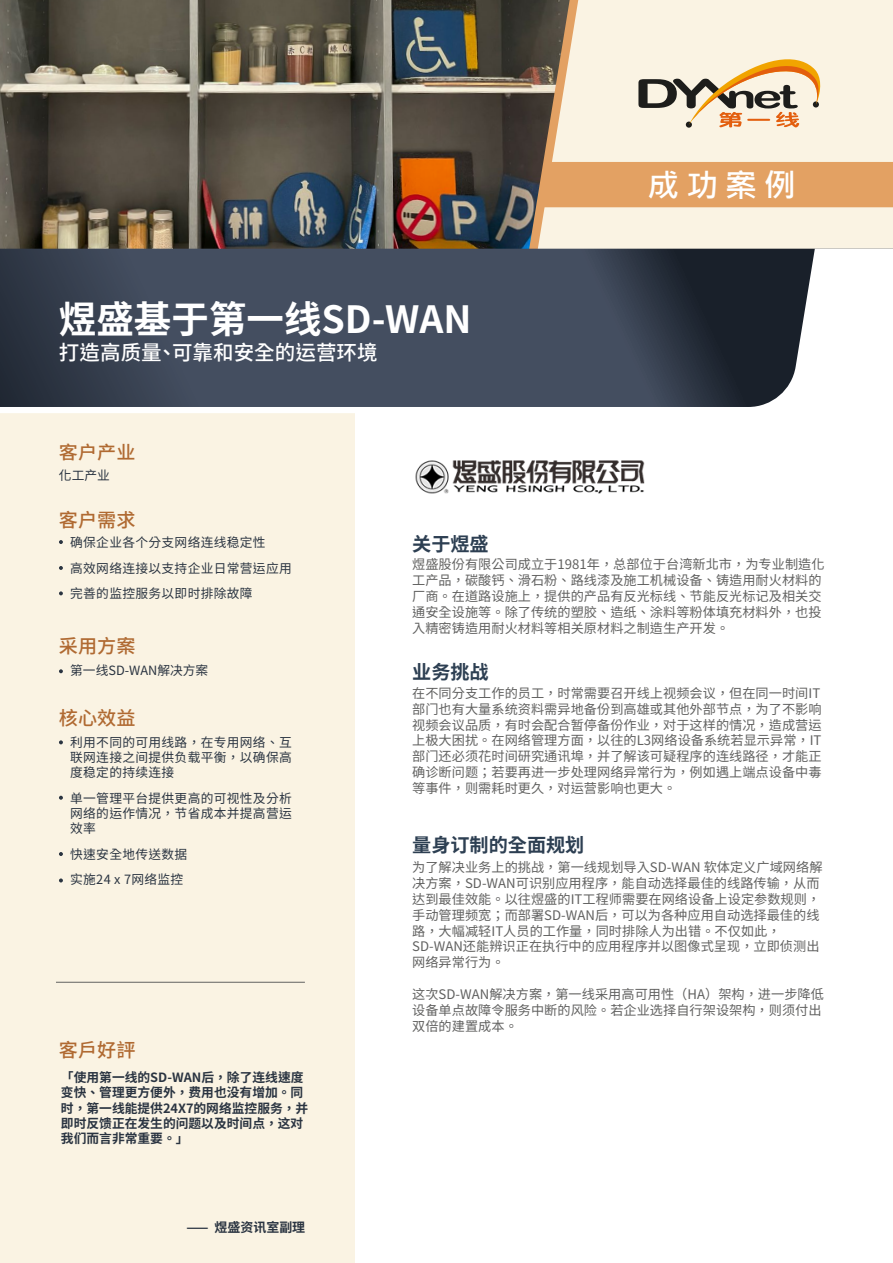
<style>
.page{position:relative;width:893px;height:1263px;background:#fff}
.page>*{position:absolute;margin:0;border:0;box-sizing:border-box;transform-origin:0 0}
.t1{font:700 37.5px "Noto Sans CJ Ktc";color:#fff}
.t2{font:700 32.4px "Microsoft Jheng Hei";color:#fff}
.t3{font:500 20.55px "Noto Sans CJ Ktc";color:#fff}
.t4{font:700 19.2px "Noto Sans CJ Ktc";color:#2d3f52}
.t5{font:500 19.2px "Noto Sans CJ Ktc";color:#b06a32}
.t6{font:500 18.3px "Noto Sans CJ Ktc";color:#b06a32;scale:1.04 1}
.t7{font:13.2px/15.8px "Noto Sans CJ Ktc";color:#616160}
.t8{font:700 12.9px "Noto Sans CJ Ktc";color:#2a3441}
.t9{font:12.75px/15.3px "Noto Sans CJ Ktc";letter-spacing:.025em;color:#2a3441}
.t10{font:700 12.75px/15.3px "Noto Sans CJ Ktc";color:#2a3441}
.t11{font:12.75px "Noto Sans CJ Ktc";color:#2a3441}
</style>
<div class="page">
<img style="left:0;top:0;width:523px;height:249px">
<div style="left:0;top:402px;width:355px;height:861px;background:#faf3e3"></div>
<svg style="left:0;top:249px;width:813px;height:164px;background:#444d5d"></svg>
<hr style="left:56px;top:982px;width:249px;height:1px;background:#616160">
<svg style="left:523px;top:0;width:370px;height:265px;background:#dbc8b1"></svg>
<svg style="left:59px;top:740px;width:4px;height:4px"></svg>
<svg style="left:59px;top:852px;width:4px;height:4px"></svg>
<svg style="left:59px;top:796px;width:4px;height:4px"></svg>
<svg style="left:59px;top:878px;width:4px;height:4px"></svg>
<svg style="left:59px;top:540px;width:4px;height:4px"></svg>
<svg style="left:59px;top:566px;width:4px;height:4px"></svg>
<svg style="left:59px;top:591px;width:4px;height:4px"></svg>
<svg style="left:59px;top:669px;width:4px;height:4px"></svg>
<img style="left:415px;top:460px;width:230px;height:34px">
<h1 class="t1" style="left:59px;top:298px;width:414px">煜盛基于第一线SD-WAN</h1>
<h3 class="t3" style="left:59px;top:341px;width:320px">打造高质量、可靠和安全的运营环境</h3>
<h3 class="t6" style="left:59px;top:442px;width:75px">客户产业</h3>
<p class="t9" style="left:59px;top:467px;width:52px">化工产业</p>
<h3 class="t5" style="left:59px;top:509px;width:78px">客户需求</h3>
<h2 class="t2" style="left:647px;top:165px;width:150px">成功案例</h2>
<p class="t9" style="left:70px;top:530px;width:223px;line-height:25.5px">确保企业各个分支网络连线稳定性<br>高效网络连接以支持企业日常营运应用完善的监控服务以即时排除故障</p>
<h3 class="t5" style="left:59px;top:635px;width:78px">采用方案</h3>
<p class="t11" style="left:70px;top:664px;width:140px">第一线SD-WAN解决方案</p>
<h3 class="t5" style="left:59px;top:707px;width:78px">核心效益</h3>
<p class="t9" style="left:70px;top:735px;width:223px;text-align:justify">利用不同的可用线路，在专用网络、互联网连接之间提供负载平衡，以确保高度稳定的持续连接</p>
<p class="t9" style="left:70px;top:791px;width:223px;text-align:justify">单一管理平台提供更高的可视性及分析网络的运作情况，节省成本并提高营运效率</p>
<p class="t9" style="left:70px;top:842px;width:119px;line-height:25.5px">快速安全地传送数据实施24 x 7网络监控</p>
<h3 class="t5" style="left:59px;top:1039px;width:78px">客戶好評</h3>
<p class="t10" style="left:61px;top:1070px;width:249px">「使用第一线的SD-WAN后，除了连线速度变快、管理更方便外，费用也没有增加。同时，第一线能提供24X7的网络监控服务，并即时反馈正在发生的问题以及时间点，这对我们而言非常重要。」</p>
<p class="t8" style="left:187px;top:1220px;width:120px">⸺ 煜盛资讯室副理</p>
<h3 class="t4" style="left:412px;top:533px;width:78px">关于煜盛</h3>
<p class="t7" style="left:412px;top:557px;width:414px">煜盛股份有限公司成立于1981年，总部位于台湾新北市，为专业制造化工产品，碳酸钙、滑石粉、路线漆及施工机械设备、铸造用耐火材料的厂商。在道路设施上，提供的产品有反光标线、节能反光标记及相关交通安全设施等。除了传统的塑胶、造纸、涂料等粉体填充材料外，也投入精密铸造用耐火材料等相关原材料之制造生产开发。</p>
<h3 class="t4" style="left:412px;top:661px;width:78px">业务挑战</h3>
<p class="t7" style="left:412px;top:685px;width:411px;text-align:justify">在不同分支工作的员工，时常需要召开线上视频会议，但在同一时间IT部门也有大量系统资料需异地备份到高雄或其他外部节点，为了不影响视频会议品质，有时会配合暂停备份作业，对于这样的情况，造成营运上极大困扰。在网络管理方面，以往的L3网络设备系统若显示异常，IT部门还必须花时间研究通讯埠，并了解该可疑程序的连线路径，才能正确诊断问题；若要再进一步处理网络异常行为，例如遇上端点设备中毒等事件，则需耗时更久，对运营影响也更大。</p>
<h3 class="t4" style="left:412px;top:834px;width:174px">量身订制的全面规划</h3>
<p class="t7" style="left:412px;top:860px;width:412px">为了解决业务上的挑战，第一线规划导入SD-WAN 软体定义广域网络解决方案，SD-WAN可识别应用程序，能自动选择最佳的线路传输，从而达到最佳效能。以往煜盛的IT工程师需要在网络设备上设定参数规则，手动管理频宽；而部署SD-WAN后，可以为各种应用自动选择最佳的线路，大幅减轻IT人员的工作量，同时排除人为出错。不仅如此，SD-WAN还能辨识正在执行中的应用程序并以图像式呈现，立即侦测出网络异常行为。</p>
<p class="t7" style="left:412px;top:986px;width:413px">这次SD-WAN解决方案，第一线采用高可用性（HA）架构，进一步降低设备单点故障令服务中断的风险。若企业选择自行架设架构，则须付出双倍的建置成本。</p>
</div>
